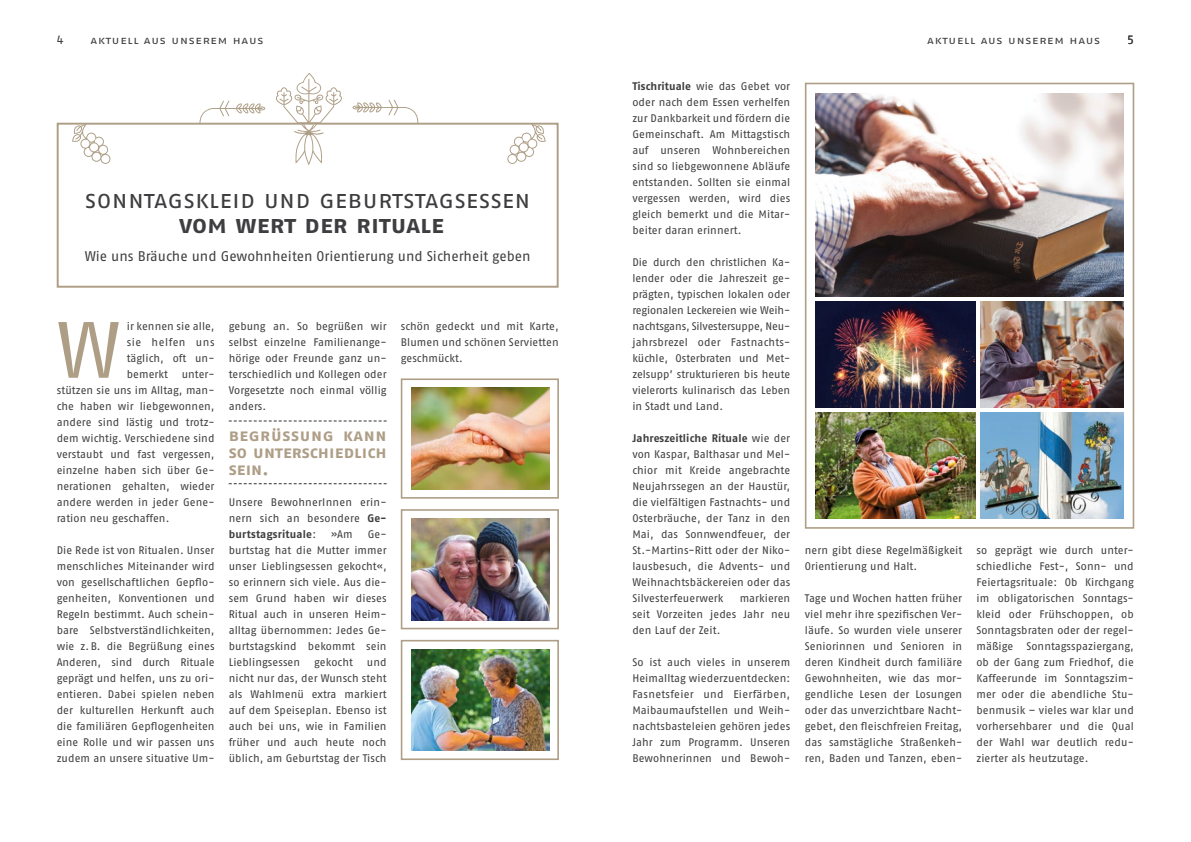
<style>
.page{position:relative;width:1191px;height:842px;background:#fff}
.page>*{position:absolute;margin:0;border:0;box-sizing:border-box;transform-origin:0 0}
.t1{font:79.6px "Fago No Regular Tf";color:#ae9e86}
.t2{font:25px "Fago No Regular Tf Caps";color:#3e3d40}
.t3{font:25px "Fago No Bold Tf Caps";color:#3e3d40}
.t4{font:17px/17px "Fago No Bold Tf Caps";letter-spacing:.01em;color:#ae9e86;text-align:justify}
.t5{font:14px "Fago No Regular Tf";letter-spacing:-.005em;color:#3e3d40}
.t6{font:12px "Fago No Regular Tf";color:#3e3d40}
.t7{font:11px/16px "Fago No Regular Tf";letter-spacing:.005em;color:#3e3d40;text-align:justify}
.t8{font:11px "Fago No Bold Tf";letter-spacing:.01em;color:#3e3d40}
.t9{font:11px "Fago Ex Regular Caps";letter-spacing:.07em;color:#3e3d40}
.t10{font:11px "Fago No Regular Tf";letter-spacing:.045em;color:#3e3d40}
.s1{font-family:"Fago No Bold Tf"}
.s2{font-family:"Fago No Regular Tf"}
</style>
<div class="page">
<div style="left:805px;top:83px;width:329px;height:446px;border:2px solid #ae9e86"></div>
<svg style="left:199px;top:101px;width:66px;height:22px"></svg>
<svg style="left:352px;top:100px;width:66px;height:23px"></svg>
<div style="left:57px;top:123px;width:501px;height:165px;border:2px solid #ae9e86"></div>
<svg style="left:276px;top:73px;width:66px;height:92px"></svg>
<svg style="left:507px;top:124px;width:38px;height:40px"></svg>
<svg style="left:72px;top:124px;width:38px;height:40px"></svg>
<svg style="left:229px;top:420px;width:157px;height:1px"></svg>
<svg style="left:229px;top:483px;width:157px;height:1px"></svg>
<div style="left:401px;top:378px;width:158px;height:121px;border:2px solid #ae9e86"></div>
<div style="left:401px;top:509px;width:158px;height:120px;border:2px solid #ae9e86"></div>
<div style="left:401px;top:640px;width:158px;height:120px;border:2px solid #ae9e86"></div>
<img style="left:411px;top:388px;width:138px;height:101px">
<img style="left:411px;top:518px;width:138px;height:102px">
<img style="left:411px;top:649px;width:138px;height:102px">
<img style="left:815px;top:94px;width:308px;height:202px">
<img style="left:815px;top:302px;width:160px;height:105px">
<img style="left:815px;top:413px;width:160px;height:105px">
<img style="left:980px;top:302px;width:143px;height:105px">
<img style="left:980px;top:413px;width:143px;height:105px">
<p class="t6" style="left:57px;top:33px;width:8px">4</p>
<p class="t9" style="left:90px;top:34px;width:175px">aktuell aus unserem haus</p>
<p class="t9" style="left:927px;top:34px;width:175px">aktuell aus unserem haus</p>
<p class="t6" style="left:1127px;top:33px;width:8px">5</p>
<h2 class="t2" style="left:85px;top:185px;width:447px">sonntagskleid und geburtstagsessen</h2>
<h2 class="t3" style="left:179px;top:209px;width:266px">vom wert der rituale</h2>
<p class="t5" style="left:85px;top:248px;width:447px">Wie uns Bräuche und Gewohnheiten Orientierung und Sicherheit geben</p>
<h1 class="t1" style="left:57px;top:305px;width:65px">W</h1>
<p class="t7" style="left:127px;top:318px;width:89px">ir kennen sie alle,</p>
<p class="t10" style="left:127px;top:336px;width:89px">sie helfen uns</p>
<p class="t7" style="left:127px;top:350px;width:89px">täglich, oft un-</p>
<p class="t7" style="left:127px;top:366px;width:89px">bemerkt unter-</p>
<p class="t7" style="left:57px;top:382px;width:159px">stützen sie uns im Alltag, man-</p>
<p class="t7" style="left:57px;top:398px;width:159px">che haben wir liebgewonnen,</p>
<p class="t7" style="left:57px;top:414px;width:159px">andere sind lästig und trotz-</p>
<p class="t7" style="left:57px;top:430px;width:159px">dem wichtig. Verschiedene sind</p>
<p class="t7" style="left:57px;top:446px;width:159px">verstaubt und fast vergessen,</p>
<p class="t7" style="left:57px;top:462px;width:159px">einzelne haben sich über Ge-</p>
<p class="t7" style="left:57px;top:478px;width:159px">nerationen gehalten, wieder</p>
<p class="t7" style="left:57px;top:494px;width:159px">andere werden in jeder Gene-</p>
<p class="t7" style="left:57px;top:510px;width:114px">ration neu geschaffen.</p>
<p class="t7" style="left:57px;top:542px;width:159px">Die Rede ist von Ritualen. Unser menschliches Miteinander wird von gesellschaftlichen Gepflo&shy;genheiten, Konventionen und Regeln bestimmt. Auch schein&shy;bare Selbstverständlichkeiten, wie z.B. die Begrüßung eines Anderen, sind durch Rituale geprägt und helfen, uns zu ori&shy;entieren. Dabei spielen neben der kulturellen Herkunft auch die familiären Gepflogenheiten eine Rolle und wir passen uns zudem an unsere situative Um-</p>
<p class="t7" style="left:229px;top:318px;width:159px">gebung an. So begrüßen wir selbst einzelne Familienange&shy;hörige oder Freunde ganz un&shy;terschiedlich und Kollegen oder Vorgesetzte noch einmal völlig anders.</p>
<h3 class="t4" style="left:229px;top:426px;width:159px">begrüssung kann so unterschiedlich sein.</h3>
<p class="t7" style="left:229px;top:494px;width:159px">Unsere BewohnerInnen erin&shy;nern sich an besondere <span class="s1">Ge-</span></p>
<p class="t8" style="left:229px;top:528px;width:89px">burtstagsrituale<span class="s2">:</span></p>
<p class="t7" style="left:331px;top:526px;width:23px">»Am</p>
<p class="t7" style="left:229px;top:526px;width:159px;text-indent:139px">Ge&shy;burtstag hat die Mutter immer unser Lieblingsessen gekocht«, so erinnern sich viele. Aus die&shy;sem Grund haben wir dieses Ritual auch in unseren Heim&shy;alltag übernommen: Jedes Ge&shy;burtstagskind bekommt sein Lieblingsessen</p>
<p class="t7" style="left:229px;top:654px;width:159px;text-indent:138px">und nicht nur das, der Wunsch steht als Wahlmenü extra markiert auf dem Speiseplan. Ebenso ist auch bei uns, wie in Familien früher und auch heute noch üblich, am Geburtstag der Tisch</p>
<p class="t7" style="left:314px;top:654px;width:40px">gekocht</p>
<p class="t7" style="left:401px;top:318px;width:159px">schön gedeckt und mit Karte, Blumen und schönen Servietten geschmückt.</p>
<p class="t7" style="left:632px;top:78px;width:159px"><span class="s1">Tischrituale</span> wie das Gebet vor oder nach dem Essen verhelfen zur Dankbarkeit und fördern die Gemeinschaft. Am Mittagstisch auf unseren Wohnbereichen sind so liebgewonnene Abläufe entstanden. Sollten sie einmal vergessen werden, wird dies gleich bemerkt und die Mitar&shy;beiter daran erinnert.</p>
<p class="t7" style="left:632px;top:254px;width:159px">Die durch den christlichen Ka&shy;lender oder die Jahreszeit ge&shy;prägten, typischen lokalen oder regionalen Leckereien wie Weih&shy;nachtsgans, Silvestersuppe, Neu&shy;jahrsbrezel oder Fastnachts&shy;küchle, Osterbraten und Met&shy;zelsupp’ strukturieren bis heute vielerorts kulinarisch das Leben in Stadt und Land.</p>
<p class="t8" style="left:632px;top:432px;width:159px">Jahreszeitliche Rituale <span class="s2">wie der</span></p>
<p class="t7" style="left:632px;top:446px;width:159px">von Kaspar, Balthasar und Mel&shy;chior mit Kreide angebrachte Neujahrssegen an der Haustür, die vielfältigen Fastnachts- und Osterbräuche, der Tanz in den Mai, das Sonnwendfeuer, der St.-Martins-Ritt oder der Niko&shy;lausbesuch, die Advents- und Weihnachtsbäckereien oder das Silvesterfeuerwerk</p>
<p class="t7" style="left:632px;top:590px;width:159px;text-indent:107px">markieren seit Vorzeiten jedes Jahr neu den Lauf der Zeit.</p>
<p class="t7" style="left:632px;top:654px;width:159px">So ist auch vieles in unserem Heimalltag wiederzuentdecken:<br>Fasnetsfeier und Eierfärben, Maibaumaufstellen und Weih&shy;nachtsbasteleien gehören jedes Jahr zum Programm. Unseren Bewohnerinnen und Bewoh-</p>
<p class="t7" style="left:805px;top:542px;width:159px">nern gibt diese Regelmäßigkeit<br>Orientierung und Halt.</p>
<p class="t7" style="left:805px;top:590px;width:159px">Tage und Wochen hatten früher viel mehr ihre spezifischen Ver&shy;läufe. So wurden viele unserer Seniorinnen und Senioren in deren Kindheit durch familiäre Gewohnheiten, wie das mor&shy;gendliche Lesen der Losungen oder das unverzichtbare Nacht&shy;gebet, den fleischfreien Freitag, das samstägliche Straßenkeh&shy;ren, Baden und Tanzen, eben-</p>
<p class="t7" style="left:976px;top:542px;width:159px">so geprägt wie durch unter&shy;schiedliche Fest-, Sonn- und Feiertagsrituale: Ob Kirchgang im obligatorischen Sonntags&shy;kleid oder Frühschoppen, ob Sonntagsbraten oder der regel&shy;mäßige Sonntagsspaziergang, ob der Gang zum Friedhof, die Kaffeerunde im Sonntagszim&shy;mer oder die abendliche Stu&shy;benmusik – vieles war klar und vorhersehbarer und die Qual der Wahl war deutlich redu&shy;zierter als heutzutage.</p>
</div>
